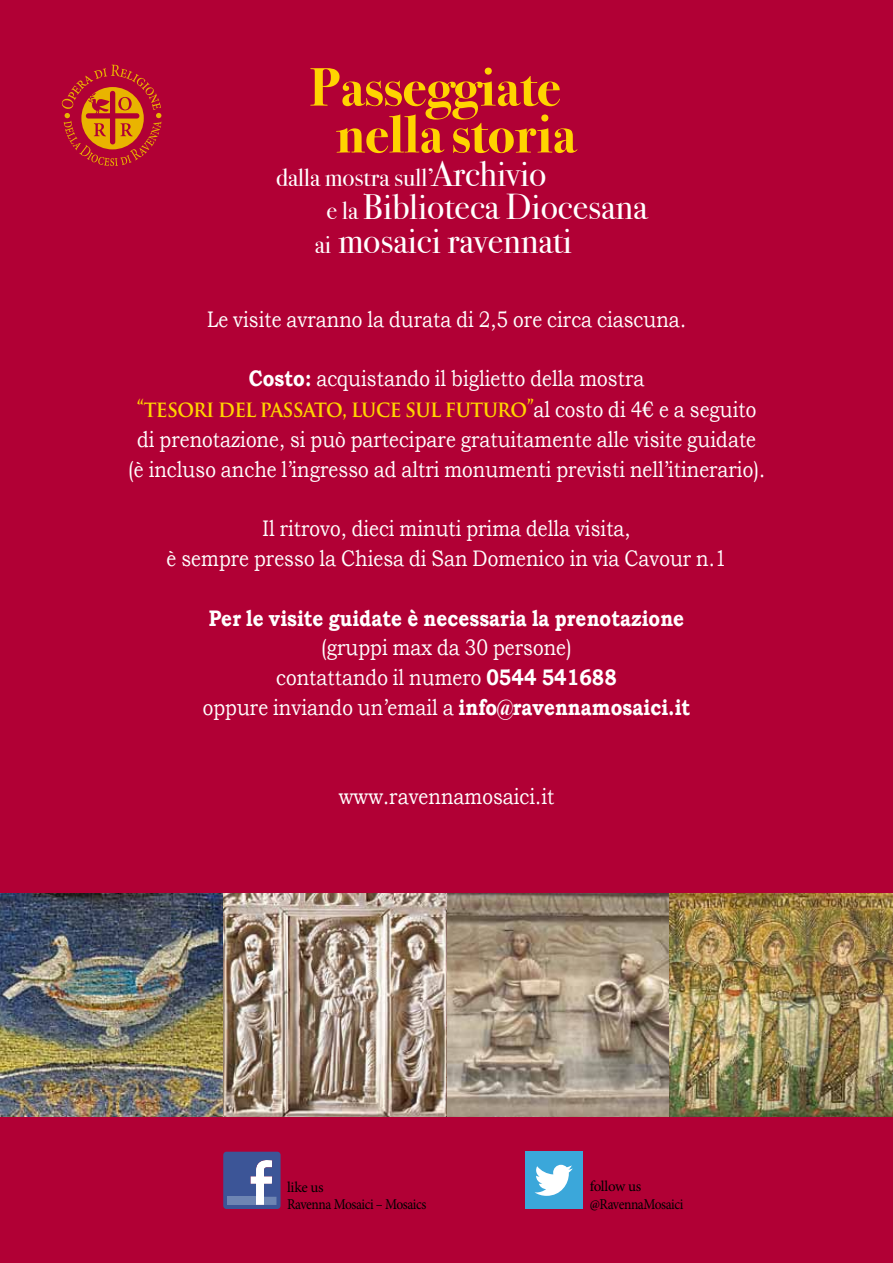
<style>
.page{position:relative;width:893px;height:1263px;background:#b10035}
.page>*{position:absolute;margin:0;border:0;box-sizing:border-box;transform-origin:0 0}
.t1{font:54px/46.8px "Bodoni Svty Two ITCTT Bold";color:#ffd400;text-align:center}
.t2{font:36px/33.5px "Bodoni Svty Two ITCTT Book";color:#fff}
.t3{font:25.2px "Bodoni Svty Two ITCTT Book";color:#fff}
.t4{font:22.5px/29.7px "Bookman Old Style";letter-spacing:.005em;color:#fff;text-align:center;scale:.84 1}
.t5{font:700 22.5px "Trajan Pro";letter-spacing:-.03em;color:#ffd400;scale:.9 1}
.t6{font:700 22.5px "Bookman Old Style";letter-spacing:.005em;color:#fff;scale:.84 1}
.t7{font:15px "Minion Pro";letter-spacing:-.03em;color:#000;scale:.9 1}
.t8{font:15px "Minion Pro";letter-spacing:-.03em;color:#000}
.s1{font-size:36px}
.s2{font-size:25.2px}
.s3{font-weight:700}
.s4{font-family:"Bookman Old Style";font-weight:400;color:#fff}
</style>
<div class="page">
<svg style="left:61px;top:65px;width:100px;height:101px"></svg>
<div style="left:525px;top:1152px;width:57px;height:57px;background:#3ba7da"></div>
<svg style="left:535px;top:1165px;width:38px;height:31px"></svg>
<svg style="left:223px;top:1152px;width:58px;height:57px;background:#5f70a6"></svg>
<div style="left:227px;top:1197px;width:29px;height:8px;background:#6e85b3"></div>
<img style="left:0;top:893px;width:893px;height:223px">
<h1 class="t1" style="left:310px;top:59px;width:268px">Passeggiate nella storia</h1>
<p class="t3" style="left:276px;top:157px;width:272px">dalla mostra sull’<span class="s1">Archivio</span></p>
<h2 class="t2" style="left:315px;top:187px;width:334px;text-indent:12px"><span class="s2">e la</span> Biblioteca Diocesana <span class="s2">ai</span> mosaici ravennati</h2>
<p class="t4" style="left:207px;top:304px;width:572px">Le visite avranno la durata di 2,5 ore circa ciascuna.</p>
<p class="t4" style="left:249px;top:363px;width:472px"><span class="s3">Costo:</span> acquistando il biglietto della mostra</p>
<p class="t5" style="left:137px;top:395px;width:690px">“TESORI DEL PASSATO, LUCE SUL FUTURO”<span class="s4">al costo di 4€ e a seguito</span></p>
<p class="t4" style="left:128px;top:425px;width:760px">di prenotazione, si può partecipare gratuitamente alle visite guidate (è incluso anche l’ingresso ad altri monumenti previsti nell’itinerario).</p>
<p class="t4" style="left:167px;top:514px;width:668px">Il ritrovo, dieci minuti prima della visita,<br>è sempre presso la Chiesa di San Domenico in via Cavour n.1</p>
<p class="t6" style="left:209px;top:604px;width:567px">Per le visite guidate è necessaria la prenotazione</p>
<p class="t4" style="left:203px;top:633px;width:582px">(gruppi max da 30 persone)<br>contattando il numero <span class="s3">0544 541688<br></span>oppure inviando un’email a <span class="s3">info@ravennamosaici.it</span></p>
<p class="t4" style="left:339px;top:781px;width:258px">www.ravennamosaici.it</p>
<p class="t8" style="left:287px;top:1177px;width:38px">like us</p>
<p class="t8" style="left:590px;top:1176px;width:53px">follow us</p>
<p class="t7" style="left:287px;top:1194px;width:156px">Ravenna Mosaici – Mosaics</p>
<p class="t7" style="left:590px;top:1194px;width:106px">@RavennaMosaici</p>
</div>
